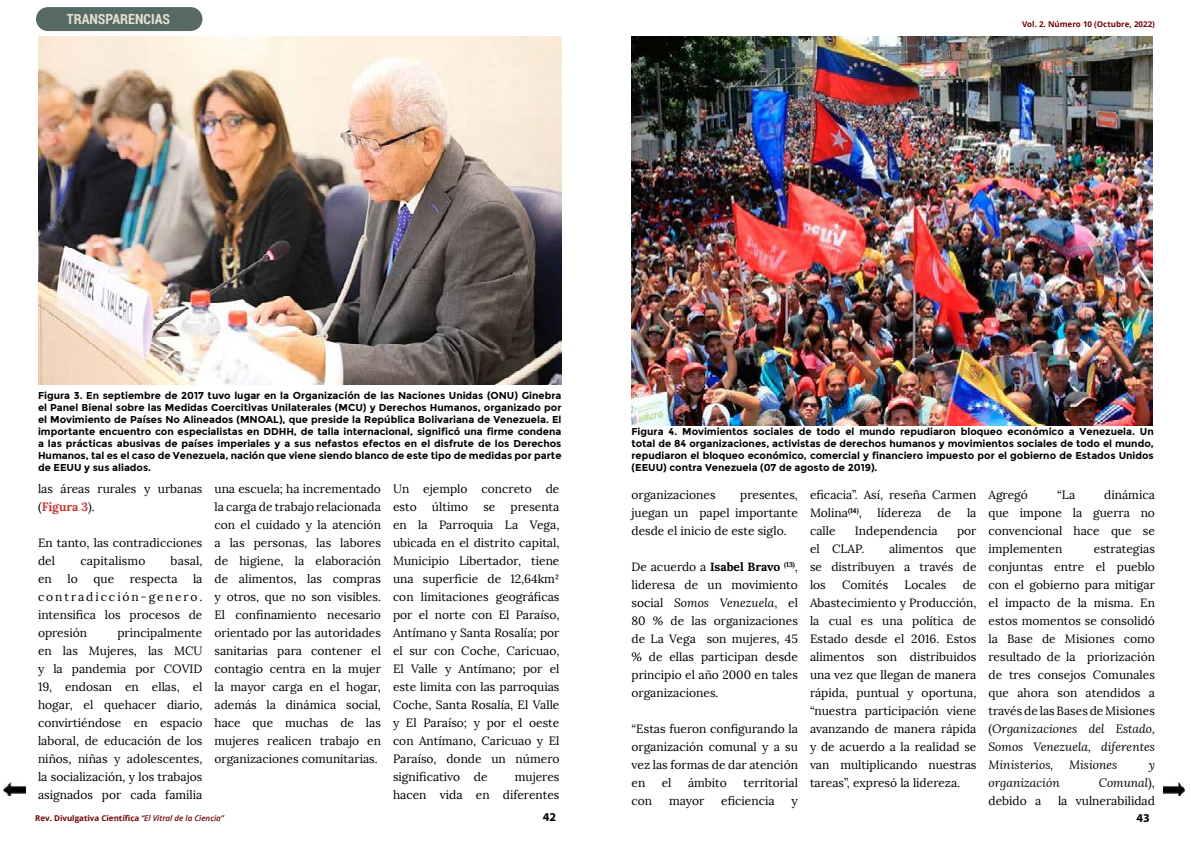
<style>
.page{position:relative;width:1191px;height:842px;background:#fff}
.page>*{position:absolute;margin:0;border:0;box-sizing:border-box;transform-origin:0 0}
.t1{font:700 14px "Roboto Condensed";color:#e5e1d1}
.t2{font:12px/18px "Lora";color:#000;text-align:justify}
.t3{font:italic 12px "Lora";color:#000}
.t4{font:700 12px "Myriad Pro";color:#000}
.t5{font:700 10px/12px "Montserrat";color:#000;text-align:justify}
.t6{font:700 8px "Open Sans";color:#700404}
.s1{font-weight:700;color:#c93737}
.s2{font-weight:700}
.s3{font-style:italic}
.s4{font-style:normal}
.s5{font-weight:600;font-style:italic}
</style>
<div class="page">
<img style="left:1163px;top:782px;width:21px;height:14px">
<div style="left:37px;top:8px;width:164px;height:22px;background:#566965;border-radius:11px"></div>
<div style="left:36px;top:7px;width:166px;height:24px;border:2px solid #566965;border-radius:11px"></div>
<img style="left:631px;top:36px;width:522px;height:389px">
<img style="left:38px;top:36px;width:523px;height:349px">
<img style="left:4px;top:782px;width:21px;height:14px">
<p class="t1" style="left:67px;top:11px;width:105px">TRANSPARENCIAS</p>
<p class="t6" style="left:1022px;top:18px;width:134px">Vol. 2. Número 10 (Octubre, 2022)</p>
<p class="t5" style="left:38px;top:390px;width:525px">Figura 3. En septiembre de 2017 tuvo lugar en la Organización de las Naciones Unidas (ONU) Ginebra el Panel Bienal sobre las Medidas Coercitivas Unilaterales (MCU) y Derechos Humanos, organizado por el Movimiento de Países No Alineados (MNOAL), que preside la República Bolivariana de Venezuela. El importante encuentro con especialistas en DDHH, de talla internacional, significó una firme condena a las prácticas abusivas de países imperiales y a sus nefastos efectos en el disfrute de los Derechos Humanos, tal es el caso de Venezuela, nación que viene siendo blanco de este tipo de medidas por parte de EEUU y sus aliados.</p>
<p class="t2" style="left:38px;top:480px;width:166px">las áreas rurales y urbanas (<span class="s1">Figura 3</span>).</p>
<p class="t2" style="left:38px;top:534px;width:166px">En tanto, las contradicciones del</p>
<p class="t2" style="left:80px;top:552px;width:67px">capitalismo</p>
<p class="t2" style="left:171px;top:552px;width:33px">basal,</p>
<p class="t2" style="left:38px;top:570px;width:166px;text-indent:155px">la contradicción-genero. intensifica los procesos de opresión</p>
<p class="t2" style="left:38px;top:570px;width:15px">en</p>
<p class="t2" style="left:67px;top:570px;width:12px">lo</p>
<p class="t2" style="left:93px;top:570px;width:22px">que</p>
<p class="t2" style="left:130px;top:570px;width:49px">respecta</p>
<p class="t2" style="left:38px;top:624px;width:166px;text-indent:79px">principalmente en las Mujeres, las MCU y la pandemia por COVID 19, endosan en ellas, el hogar, el quehacer diario, convirtiéndose en espacio laboral, de educación de los niños, niñas y adolescentes, la socialización, y los trabajos asignados por cada familia</p>
<p class="t2" style="left:214px;top:480px;width:168px">una escuela; ha incrementado la carga de trabajo relacionada con el cuidado y la atención a las personas, las labores de higiene, la elaboración de alimentos, las compras y otros, que no son visibles.<br>El confinamiento necesario orientado por las autoridades sanitarias para contener el contagio centra en la mujer la mayor carga en el hogar, además la dinámica social, hace que muchas de las mujeres realicen trabajo en organizaciones comunitarias.</p>
<p class="t2" style="left:393px;top:480px;width:168px">Un ejemplo concreto de esto</p>
<p class="t2" style="left:432px;top:498px;width:38px">último</p>
<p class="t2" style="left:483px;top:498px;width:14px">se</p>
<p class="t2" style="left:393px;top:498px;width:168px;text-indent:118px">presenta en la Parroquia La Vega, ubicada en el distrito capital, Municipio Libertador, tiene una superficie de 12,64km² con limitaciones geográficas por el norte con El Paraíso, Antímano y Santa Rosalía; por el sur con Coche, Caricuao, El Valle y Antímano; por el este limita con las parroquias Coche, Santa Rosalía, El Valle y El Paraíso; y por el oeste con Antímano, Caricuao y El Paraíso, donde un número significativo de</p>
<p class="t2" style="left:393px;top:768px;width:168px;text-align:right">mujeres<br>hacen vida en diferentes</p>
<p class="t5" style="left:631px;top:426px;width:524px">Figura 4. Movimientos sociales de todo el mundo repudiaron bloqueo económico a Venezuela. Un total de 84 organizaciones, activistas de derechos humanos y movimientos sociales de todo el mundo, repudiaron el bloqueo económico, comercial y financiero impuesto por el gobierno de Estados Unidos (EEUU) contra Venezuela (07 de agosto de 2019).</p>
<p class="t2" style="left:631px;top:486px;width:86px">organizaciones</p>
<p class="t2" style="left:631px;top:486px;width:168px;text-indent:109px">presentes, juegan un papel importante desde el inicio de este siglo.</p>
<p class="t2" style="left:631px;top:558px;width:168px">De acuerdo a <span class="s2">Isabel Bravo</span> <sup>(13)</sup>, lideresa de un movimiento social <span class="s3">Somos Venezuela</span>, el 80 % de las organizaciones de La Vega son mujeres, 45 % de ellas participan desde principio el año 2000 en tales organizaciones.</p>
<p class="t2" style="left:631px;top:720px;width:168px">“Estas fueron configurando la organización comunal y a su vez las formas de dar atención en</p>
<p class="t2" style="left:662px;top:774px;width:11px">el</p>
<p class="t2" style="left:688px;top:774px;width:40px">ámbito</p>
<p class="t2" style="left:743px;top:774px;width:56px">territorial</p>
<p class="t2" style="left:631px;top:792px;width:22px">con</p>
<p class="t2" style="left:669px;top:792px;width:37px">mayor</p>
<p class="t2" style="left:721px;top:792px;width:55px">eficiencia</p>
<p class="t2" style="left:791px;top:792px;width:8px">y</p>
<p class="t2" style="left:810px;top:486px;width:168px">eficacia”. Así, reseña Carmen<br>Molina<sup>(14)</sup>,</p>
<p class="t2" style="left:877px;top:504px;width:46px">lídereza</p>
<p class="t2" style="left:937px;top:504px;width:15px">de</p>
<p class="t2" style="left:967px;top:504px;width:11px">la</p>
<p class="t2" style="left:810px;top:522px;width:27px">calle</p>
<p class="t2" style="left:855px;top:522px;width:84px">Independencia</p>
<p class="t2" style="left:957px;top:522px;width:21px">por</p>
<p class="t2" style="left:810px;top:540px;width:56px">el CLAP.</p>
<p class="t2" style="left:810px;top:540px;width:168px;text-indent:79px">alimentos que se distribuyen a través de los</p>
<p class="t2" style="left:842px;top:576px;width:48px">Comités</p>
<p class="t2" style="left:904px;top:576px;width:43px">Locales</p>
<p class="t2" style="left:810px;top:576px;width:168px;text-indent:153px">de Abastecimiento y Producción, la cual es una política de Estado desde el 2016. Estos alimentos son distribuidos una vez que llegan de manera rápida, puntual y oportuna, “nuestra participación viene avanzando de manera rápida y de acuerdo a la realidad se van multiplicando nuestras tareas”, expresó la lidereza.</p>
<p class="t2" style="left:988px;top:486px;width:41px">Agregó</p>
<p class="t2" style="left:1057px;top:486px;width:20px">“La</p>
<p class="t2" style="left:988px;top:486px;width:168px;text-indent:116px">dinámica que impone la guerra no convencional hace que se implementen</p>
<p class="t2" style="left:988px;top:540px;width:168px;text-indent:105px">estrategias conjuntas entre el pueblo con el gobierno para mitigar el impacto de la misma. En estos momentos se consolidó la Base de Misiones como resultado de la priorización de tres consejos Comunales que ahora son atendidos a través de las Bases de Misiones (<span class="s3">Organizaciones del Estado, Somos Venezuela, diferentes Ministerios,</span></p>
<p class="t3" style="left:1069px;top:760px;width:50px">Misiones</p>
<p class="t3" style="left:1148px;top:760px;width:8px">y</p>
<p class="t3" style="left:988px;top:778px;width:73px">organización</p>
<p class="t3" style="left:1098px;top:778px;width:58px">Comunal<span class="s4">),</span></p>
<p class="t2" style="left:988px;top:792px;width:54px">debido a</p>
<p class="t2" style="left:1058px;top:792px;width:98px">la vulnerabilidad</p>
<p class="t6" style="left:35px;top:812px;width:190px">Rev. Divulgativa Científica <span class="s5">“El Vitral de la Ciencia”</span></p>
<p class="t4" style="left:543px;top:810px;width:15px">42</p>
<p class="t4" style="left:1136px;top:811px;width:15px">43</p>
</div>
